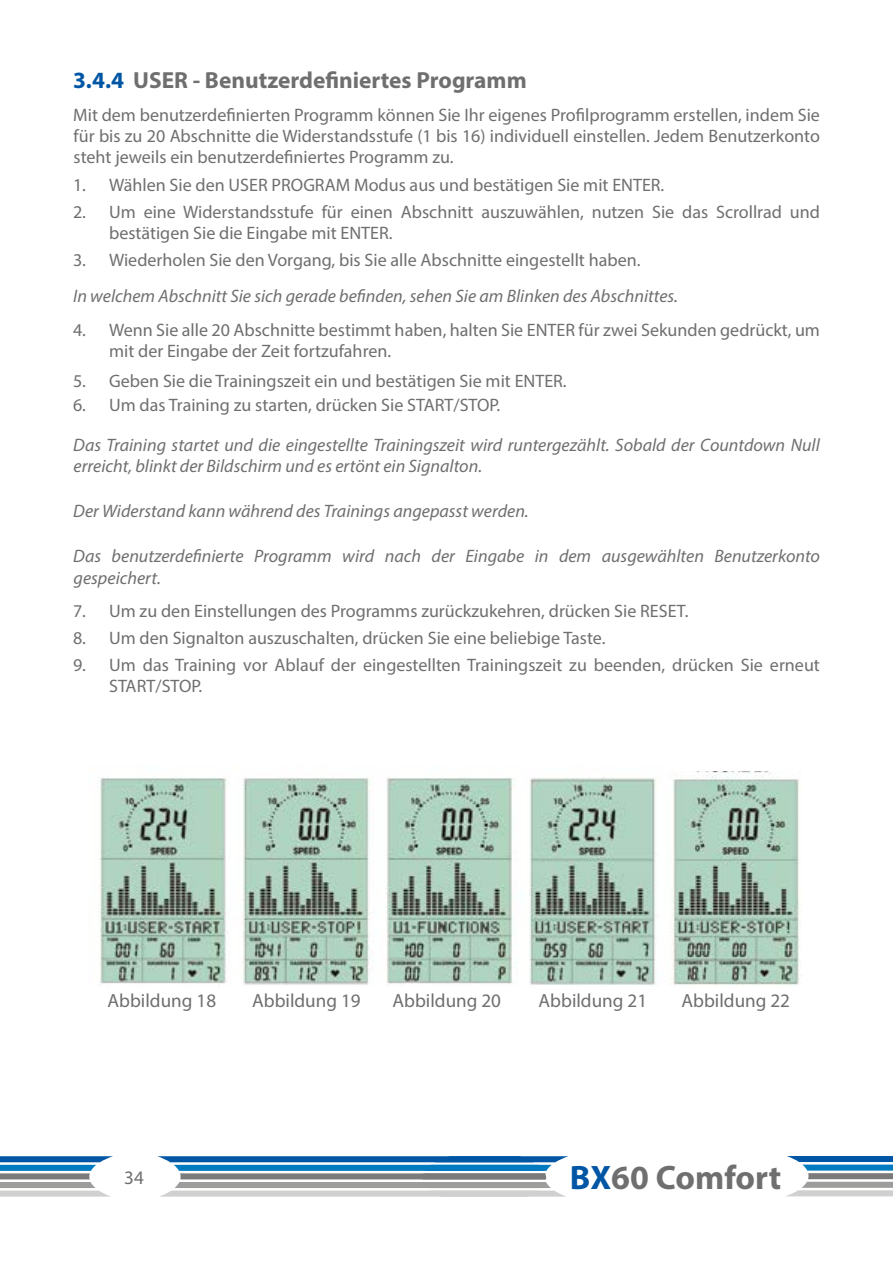
<style>
.page{position:relative;width:893px;height:1263px;background:#fff}
.page>*{position:absolute;margin:0;border:0;box-sizing:border-box;transform-origin:0 0}
.t1{font:700 34.05px "Myriad Pro";color:#706f6f}
.t2{font:700 23.4px "Myriad Pro";color:#706f6f}
.t3{font:19.05px "Myriad Pro";color:#706f6f}
.t4{font:18px/21.1px "Myriad Pro";color:#706f6f}
.t5{font:italic 18px/21.1px "Myriad Pro";color:#706f6f}
.s1{color:#0056a4}
</style>
<div class="page">
<img style="left:98px;top:777px;width:561px;height:209px">
<img style="left:670px;top:771px;width:131px;height:215px">
<svg style="left:787px;top:1156px;width:106px;height:40px"></svg>
<svg style="left:0;top:1156px;width:113px;height:40px"></svg>
<svg style="left:157px;top:1156px;width:411px;height:40px"></svg>
<p class="t2" style="left:73px;top:64px;width:455px"><span class="s1">3.4.4</span> USER - Benutzerdefiniertes Programm</p>
<p class="t4" style="left:73px;top:104px;width:748px;text-align:justify">Mit dem benutzerdefinierten Programm können Sie Ihr eigenes Profilprogramm erstellen, indem Sie für bis zu 20 Abschnitte die Widerstandsstufe (1 bis 16) individuell einstellen. Jedem Benutzerkonto steht jeweils ein benutzerdefiniertes Programm zu.</p>
<p class="t4" style="left:73px;top:174px;width:593px">1. Wählen Sie den USER PROGRAM Modus aus und bestätigen Sie mit ENTER.</p>
<p class="t4" style="left:109px;top:201px;width:712px;text-indent:-36px">2. Um eine Widerstandsstufe für einen Abschnitt auszuwählen, nutzen Sie das Scrollrad und bestätigen Sie die Eingabe mit ENTER.</p>
<p class="t4" style="left:73px;top:249px;width:569px">3. Wiederholen Sie den Vorgang, bis Sie alle Abschnitte eingestellt haben.</p>
<p class="t5" style="left:73px;top:286px;width:606px">In welchem Abschnitt Sie sich gerade befinden, sehen Sie am Blinken des Abschnittes.</p>
<p class="t4" style="left:109px;top:319px;width:712px;text-indent:-36px">4. Wenn Sie alle 20 Abschnitte bestimmt haben, halten Sie ENTER für zwei Sekunden gedrückt, um mit der Eingabe der Zeit fortzufahren.</p>
<p class="t4" style="left:73px;top:370px;width:495px">5. Geben Sie die Trainingszeit ein und bestätigen Sie mit ENTER.</p>
<p class="t4" style="left:73px;top:394px;width:429px">6. Um das Training zu starten, drücken Sie START/STOP.</p>
<p class="t5" style="left:73px;top:434px;width:748px">Das Training startet und die eingestellte Trainingszeit wird runtergezählt. Sobald der Countdown Null erreicht, blinkt der Bildschirm und es ertönt ein Signalton.</p>
<p class="t5" style="left:73px;top:500px;width:457px">Der Widerstand kann während des Trainings angepasst werden.</p>
<p class="t5" style="left:73px;top:545px;width:748px">Das benutzerdefinierte Programm wird nach der Eingabe in dem ausgewählten Benutzerkonto gespeichert.</p>
<p class="t4" style="left:73px;top:600px;width:617px">7. Um zu den Einstellungen des Programms zurückzukehren, drücken Sie RESET.</p>
<p class="t4" style="left:73px;top:627px;width:534px">8. Um den Signalton auszuschalten, drücken Sie eine beliebige Taste.</p>
<p class="t4" style="left:109px;top:654px;width:712px;text-indent:-36px">9. Um das Training vor Ablauf der eingestellten Trainingszeit zu beenden, drücken Sie erneut<br>START/STOP.</p>
<p class="t3" style="left:108px;top:989px;width:110px">Abbildung 18</p>
<p class="t3" style="left:252px;top:989px;width:110px">Abbildung 19</p>
<p class="t3" style="left:393px;top:989px;width:110px">Abbildung 20</p>
<p class="t3" style="left:539px;top:989px;width:110px">Abbildung 21</p>
<p class="t3" style="left:682px;top:989px;width:110px">Abbildung 22</p>
<p class="t3" style="left:124px;top:1166px;width:21px">34</p>
<h1 class="t1" style="left:570px;top:1155px;width:213px"><span class="s1">BX</span>60 Comfort</h1>
</div>
